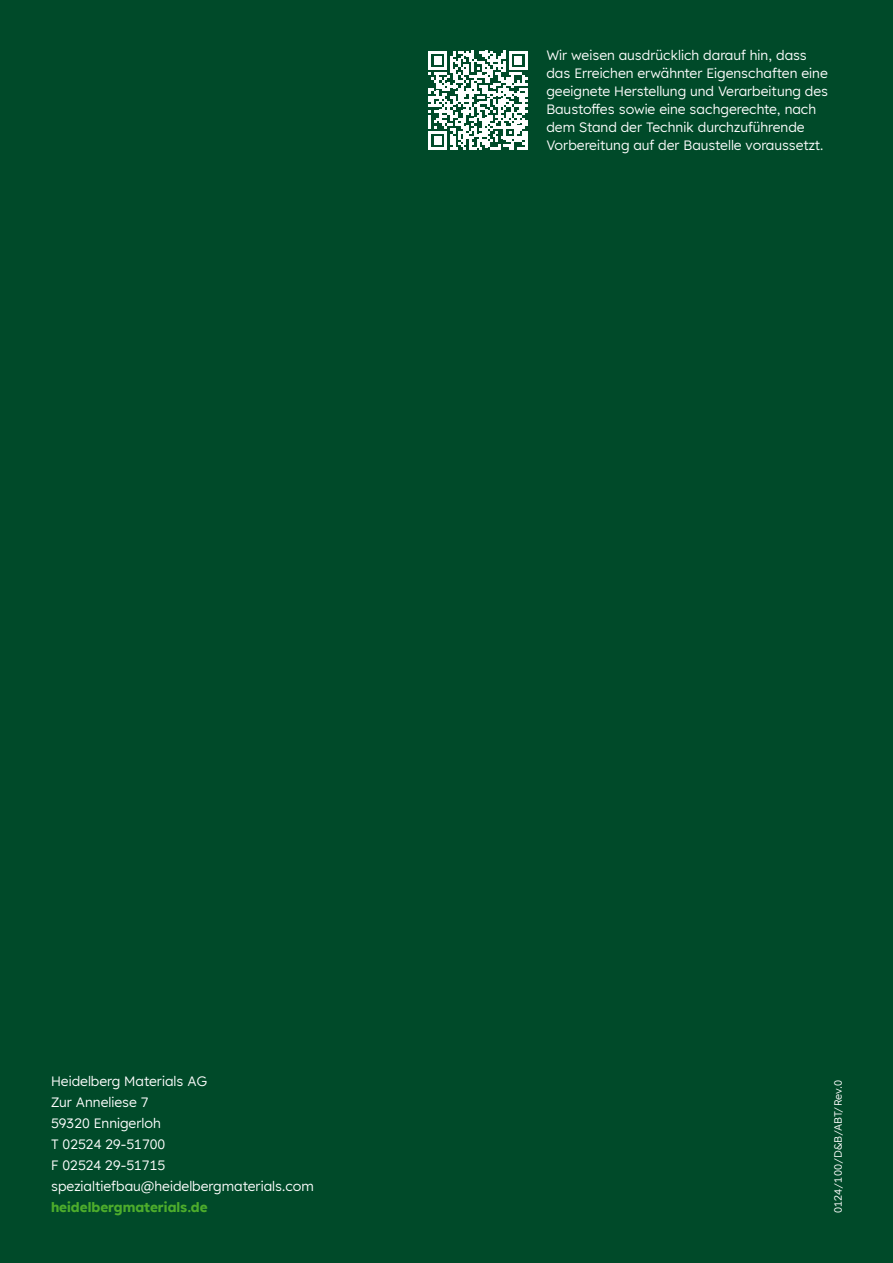
<style>
.page{position:relative;width:893px;height:1263px;background:#004a29}
.page>*{position:absolute;margin:0;border:0;box-sizing:border-box;transform-origin:0 0}
.RS_-_Copy_Weiß_9_12{font:13.5px/18px "Lexend HM";color:#fff}
.RS_-_Adresse_9_14_Weiß_kein_Register{font:13.5px "Lexend HM";color:#fff}
.RS_-_URL_Bright_Green_kein_Register{font:700 13.5px "Lexend HM";color:#4dad2c}
.RS_-_Drucknr__7_10_Weiß_kein_Register{font:10.5px "Lexend HM";color:#fff}
</style>
<div class="page">
<svg style="left:429px;top:51px;width:99px;height:99px"></svg>
<hr style="left:525px;top:131px;width:3px;height:19px;background:#fff">
<p class="RS_-_Copy_Weiß_9_12" style="left:546px;top:46px;width:283px">Wir weisen ausdrücklich darauf hin, dass das Erreichen erwähnter Eigenschaften eine geeignete Herstellung und Verarbeitung des Baustoffes sowie eine sachgerechte, nach dem Stand der Technik durchzuführende Vorbereitung auf der Baustelle voraussetzt.</p>
<p class="RS_-_Adresse_9_14_Weiß_kein_Register" style="left:51px;top:1071px;width:158px">Heidelberg Materials AG</p>
<p class="RS_-_Adresse_9_14_Weiß_kein_Register" style="left:51px;top:1092px;width:99px">Zur Anneliese 7</p>
<p class="RS_-_Adresse_9_14_Weiß_kein_Register" style="left:51px;top:1113px;width:111px">59320 Ennigerloh</p>
<p class="RS_-_Adresse_9_14_Weiß_kein_Register" style="left:51px;top:1134px;width:116px">T 02524 29-51700</p>
<p class="RS_-_Adresse_9_14_Weiß_kein_Register" style="left:51px;top:1155px;width:116px">F 02524 29-51715</p>
<p class="RS_-_Adresse_9_14_Weiß_kein_Register" style="left:51px;top:1176px;width:264px">spezialtiefbau@heidelbergmaterials.com</p>
<p class="RS_-_URL_Bright_Green_kein_Register" style="left:51px;top:1196px;width:158px">heidelbergmaterials.de</p>
<p class="RS_-_Drucknr__7_10_Weiß_kein_Register" style="left:830px;top:1213px;width:134px;rotate:-90deg">0124/100/D&amp;B/ABT/Rev.0</p>
</div>
